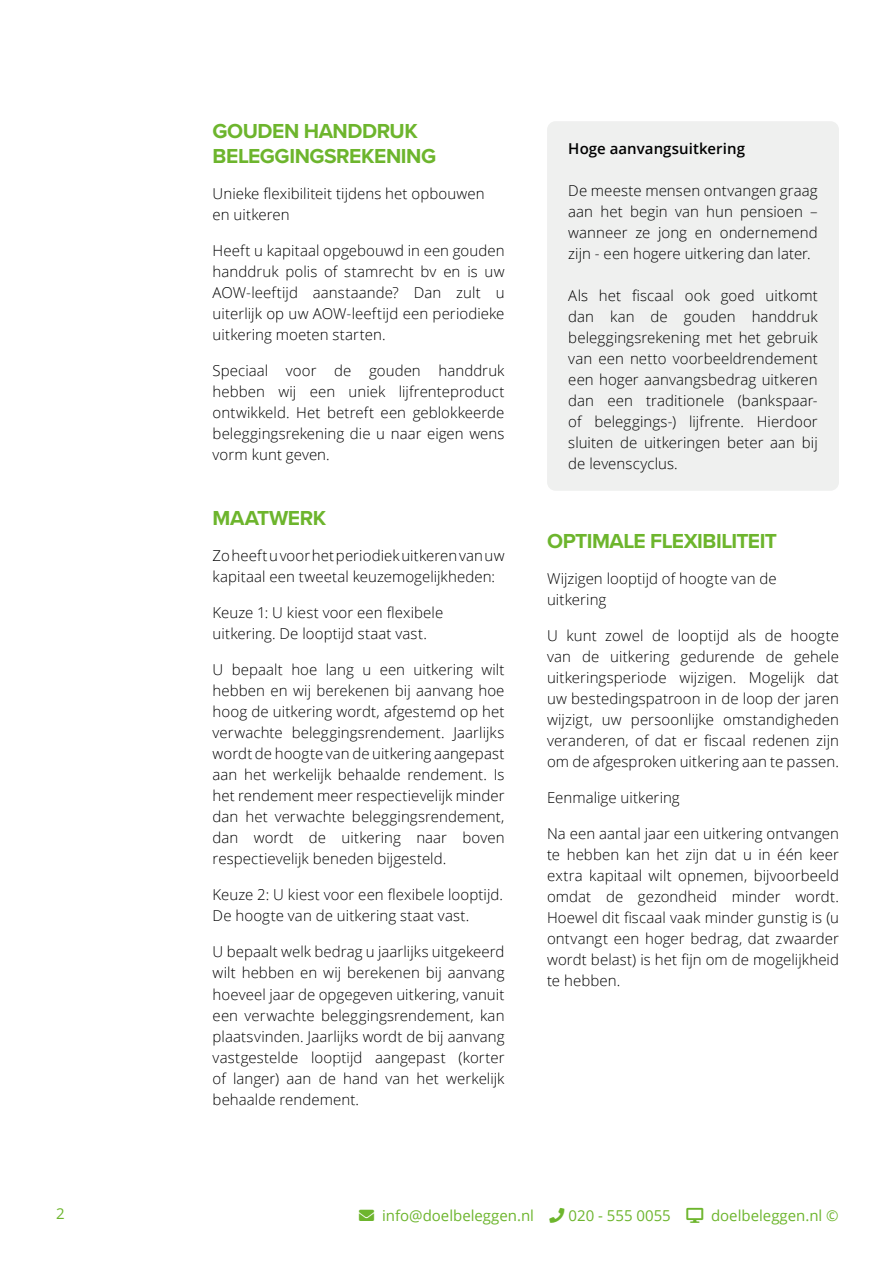
<style>
.page{position:relative;width:893px;height:1263px;background:#fff}
.page>*{position:absolute;margin:0;border:0;box-sizing:border-box;transform-origin:0 0}
.t1{font:700 21px/25.2px "Proxima Nova";letter-spacing:-.02em;color:#6db52d}
.t2{font:300 15px/21px "Open Sans";letter-spacing:.005em;color:#000;text-align:justify}
.t3{font:15px "Open Sans";color:#6db52d}
.t4{font:600 15px "Open Sans";letter-spacing:.005em;color:#000}
.t5{font:15px "Open Sans";color:#6cb52d}
</style>
<div class="page">
<div style="left:547px;top:121px;width:292px;height:370px;background:#eff0ef;border-radius:9px"></div>
<p class="t1" style="left:213px;top:118px;width:225px">GOUDEN HANDDRUK<br>BELEGGINGSREKENING</p>
<p class="t2" style="left:213px;top:183px;width:273px">Unieke flexibiliteit tijdens het opbouwen en uitkeren</p>
<p class="t2" style="left:213px;top:240px;width:293px">Heeft u kapitaal opgebouwd in een gouden handdruk polis of stamrecht bv en is uw AOW-leeftijd aanstaande? Dan zult u uiterlijk op uw AOW-leeftijd een periodieke uitkering moeten starten.</p>
<p class="t2" style="left:213px;top:360px;width:293px">Speciaal voor de gouden handdruk hebben wij een uniek lijfrenteproduct ontwikkeld. Het betreft een geblokkeerde beleggingsrekening die u naar eigen wens vorm kunt geven.</p>
<p class="t1" style="left:213px;top:505px;width:115px">MAATWERK</p>
<p class="t2" style="left:213px;top:545px;width:293px">Zo heeft u voor het periodiek uitkeren van uw kapitaal een tweetal keuzemogelijkheden:</p>
<p class="t2" style="left:213px;top:602px;width:232px">Keuze 1: U kiest voor een flexibele uitkering. De looptijd staat vast.</p>
<p class="t2" style="left:213px;top:659px;width:293px">U bepaalt hoe lang u een uitkering wilt hebben en wij berekenen bij aanvang hoe hoog de uitkering wordt, afgestemd op het verwachte beleggingsrendement. Jaarlijks wordt de hoogte van de uitkering aangepast aan het werkelijk behaalde rendement. Is het rendement meer respectievelijk minder dan het verwachte beleggingsrendement, dan wordt de uitkering naar boven respectievelijk beneden bijgesteld.</p>
<p class="t2" style="left:213px;top:884px;width:292px">Keuze 2: U kiest voor een flexibele looptijd.<br>De hoogte van de uitkering staat vast.</p>
<p class="t2" style="left:213px;top:941px;width:293px">U bepaalt welk bedrag u jaarlijks uitgekeerd wilt hebben en wij berekenen bij aanvang hoeveel jaar de opgegeven uitkering, vanuit een verwachte beleggingsrendement, kan plaatsvinden. Jaarlijks wordt de bij aanvang vastgestelde looptijd aangepast (korter of langer) aan de hand van het werkelijk behaalde rendement.</p>
<p class="t4" style="left:568px;top:138px;width:178px">Hoge aanvangsuitkering</p>
<p class="t2" style="left:568px;top:180px;width:251px">De meeste mensen ontvangen graag aan het begin van hun pensioen – wanneer ze jong en ondernemend zijn - een hogere uitkering dan later.</p>
<p class="t2" style="left:568px;top:285px;width:251px">Als het fiscaal ook goed uitkomt dan kan de gouden handdruk beleggingsrekening met het gebruik van een netto voorbeeldrendement een hoger aanvangsbedrag uitkeren dan een traditionele (bankspaar&shy;of beleggings-) lijfrente. Hierdoor sluiten de uitkeringen beter aan bij de levenscyclus.</p>
<p class="t1" style="left:547px;top:527px;width:232px">OPTIMALE FLEXIBILITEIT</p>
<p class="t2" style="left:547px;top:567px;width:231px">Wijzigen looptijd of hoogte van de uitkering</p>
<p class="t2" style="left:547px;top:624px;width:293px">U kunt zowel de looptijd als de hoogte van de uitkering gedurende de gehele uitkeringsperiode wijzigen. Mogelijk dat uw bestedingspatroon in de loop der jaren wijzigt, uw persoonlijke omstandigheden veranderen, of dat er fiscaal redenen zijn om de afgesproken uitkering aan te passen.</p>
<p class="t2" style="left:547px;top:786px;width:134px">Eenmalige uitkering</p>
<p class="t2" style="left:547px;top:822px;width:293px">Na een aantal jaar een uitkering ontvangen te hebben kan het zijn dat u in één keer extra kapitaal wilt opnemen, bijvoorbeeld omdat de gezondheid minder wordt.<br>Hoewel dit fiscaal vaak minder gunstig is (u ontvangt een hoger bedrag, dat zwaarder wordt belast) is het fijn om de mogelijkheid te hebben.</p>
<p class="t5" style="left:56px;top:1203px;width:10px">2</p>
<p class="t3" style="left:359px;top:1205px;width:176px">→ info@doelbeleggen.nl</p>
<p class="t3" style="left:568px;top:1205px;width:104px">020 - 555 0055</p>
<p class="t3" style="left:711px;top:1205px;width:129px">doelbeleggen.nl ©</p>
</div>
